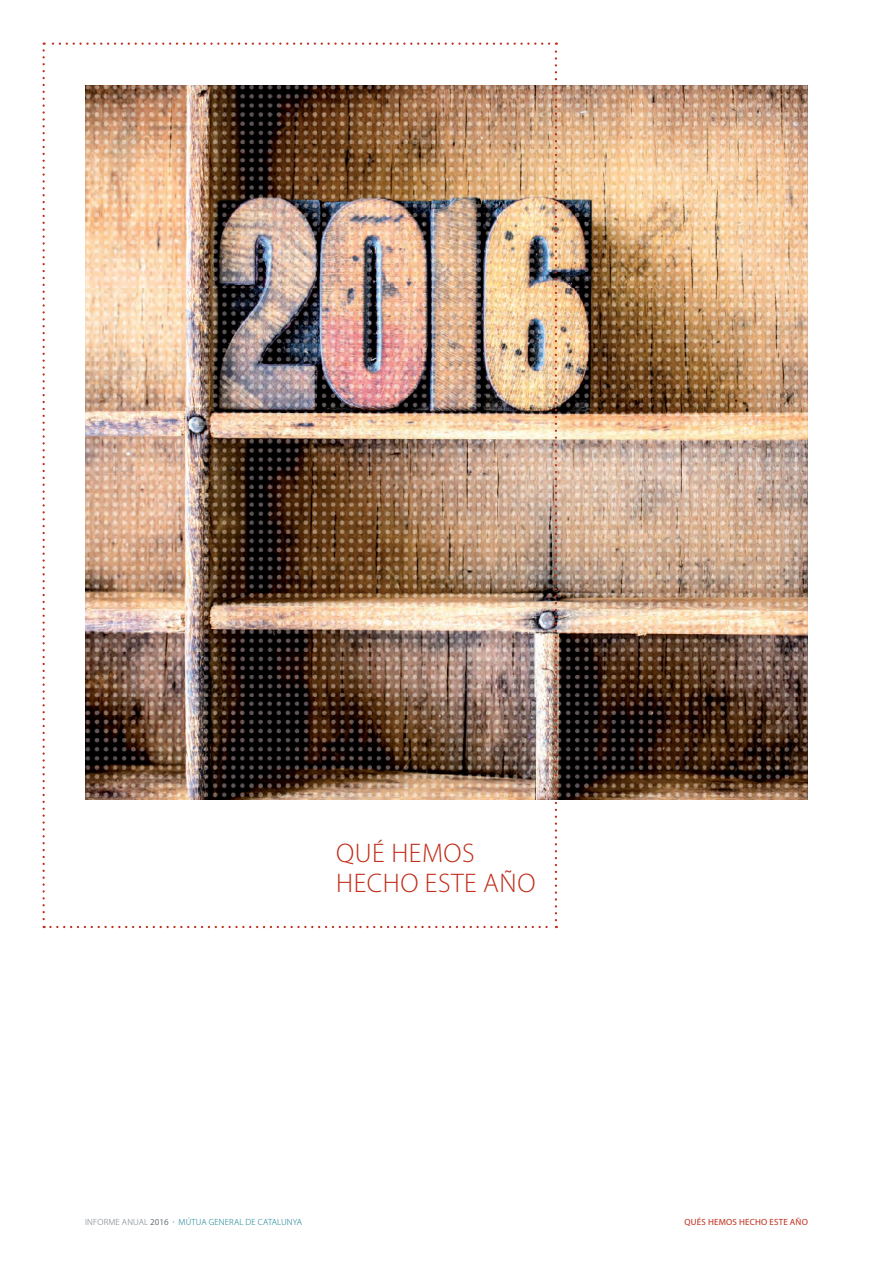
<style>
.page{position:relative;width:893px;height:1263px;background:#fff}
.page>*{position:absolute;margin:0;border:0;box-sizing:border-box;transform-origin:0 0}
.t1{font:300 27px/30px "Myriad Pro";letter-spacing:.02em;color:#c02d19}
.t2{font:300 9px "Myriad Pro";letter-spacing:.02em;color:#00788b}
.t3{font:9px "Myriad Pro";letter-spacing:.02em;color:#c02d19}
.s1{color:#6a747b}
.s2{font-weight:400;color:#6a747b}
</style>
<div class="page">
<img style="left:557px;top:85px;width:251px;height:714px">
<img style="left:43px;top:43px;width:514px;height:885px">
<h1 class="t1" style="left:336px;top:839px;width:201px">QUÉ HEMOS<br>HECHO ESTE AÑO</h1>
<p class="t2" style="left:85px;top:1217px;width:218px"><span class="s1">INFORME ANUAL</span> <span class="s2">2016 ·</span> MÚTUA GENERAL DE CATALUNYA</p>
<p class="t3" style="left:685px;top:1217px;width:125px">QUÉS HEMOS HECHO ESTE AÑO</p>
</div>
